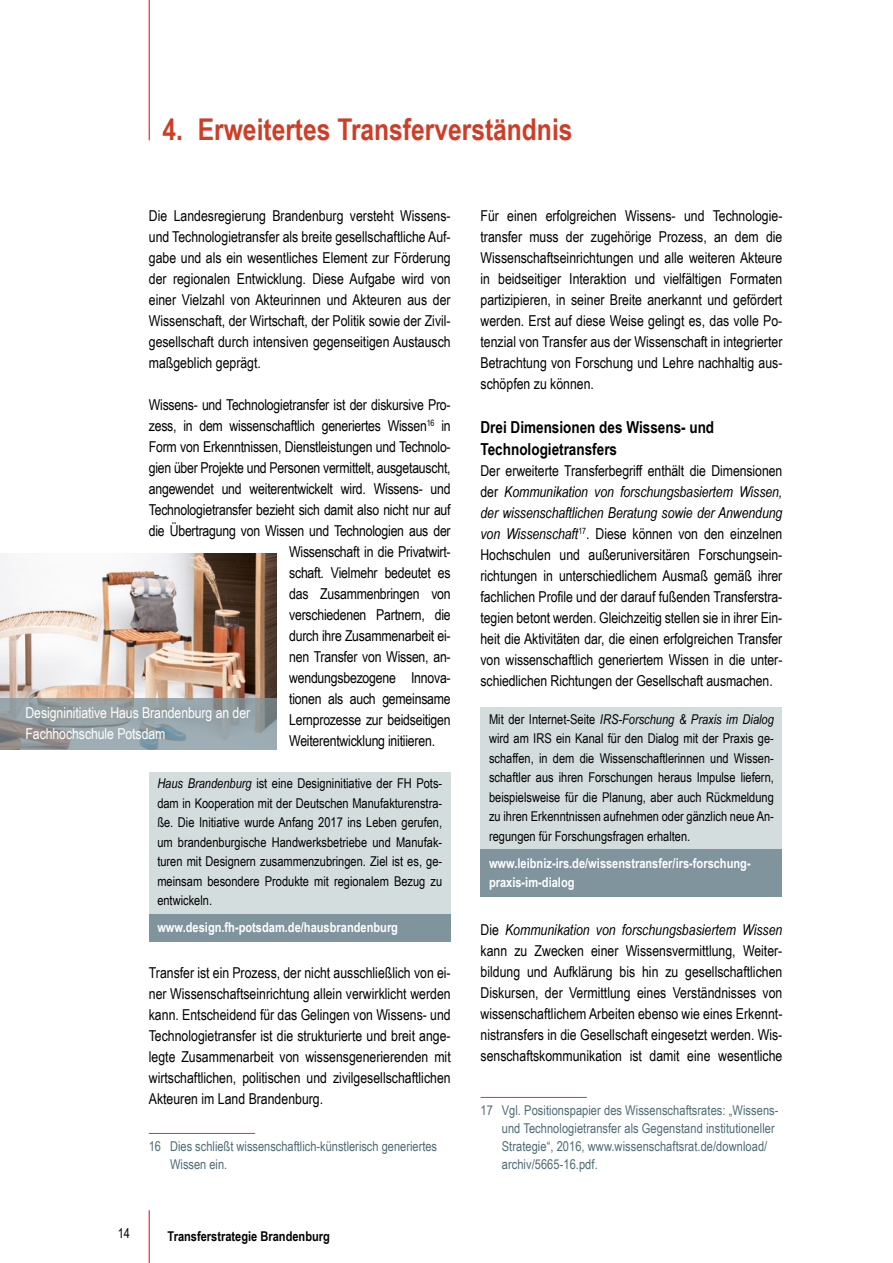
<style>
.page{position:relative;width:893px;height:1263px;background:#fff}
.page>*{position:absolute;margin:0;border:0;box-sizing:border-box;transform-origin:0 0}
.t1{font:700 30px "Arial Narrow";color:#cf3d27}
.t2{font:700 16.5px/22.5px "Arial Narrow";color:#000}
.t3{font:15px/21px "Arial Narrow";letter-spacing:-.015em;color:#000;text-align:justify}
.t4{font:15px/21px "Arial Narrow";letter-spacing:-.005em;color:#fff}
.t5{font:13.5px/19.5px "Arial Narrow";color:#000;text-align:justify}
.t6{font:13.5px/18px "Arial Narrow";letter-spacing:.005em;color:#4d6b74}
.t7{font:700 13.5px/19.5px "Arial Narrow";color:#fff}
.t8{font:700 13.5px "Arial Narrow";color:#000}
.s1{font-style:italic}
</style>
<div class="page">
<hr style="left:149px;top:1210px;width:1px;height:53px;background:#e3000b">
<hr style="left:149px;top:0;width:1px;height:140px;background:#e3000b">
<hr style="left:149px;top:1133px;width:106px;height:1px;background:#cf3d27">
<hr style="left:480px;top:1097px;width:107px;height:1px;background:#cf3d27">
<div style="left:149px;top:772px;width:302px;height:142px;background:#d4dddd"></div>
<div style="left:149px;top:914px;width:302px;height:27px;background:#7f949c"></div>
<div style="left:480px;top:708px;width:302px;height:142px;background:#d4dddd"></div>
<div style="left:480px;top:850px;width:302px;height:47px;background:#7f949c"></div>
<img style="left:0;top:554px;width:276px;height:144px">
<svg style="left:0;top:698px;width:276px;height:51px;background:#949fa2"></svg>
<h1 class="t1" style="left:162px;top:107px;width:412px">4. Erweitertes Transferverständnis</h1>
<p class="t3" style="left:149px;top:205px;width:303px">Die Landesregierung Brandenburg versteht Wissens&shy;und Technologietransfer als breite gesellschaftliche Auf&shy;gabe und als ein wesentliches Element zur Förderung der regionalen Entwicklung. Diese Aufgabe wird von einer Vielzahl von Akteurinnen und Akteuren aus der Wissenschaft, der Wirtschaft, der Politik sowie der Zivil&shy;gesellschaft durch intensiven gegenseitigen Austausch maßgeblich geprägt.</p>
<p class="t3" style="left:149px;top:394px;width:303px">Wissens- und Technologietransfer ist der diskursive Pro-</p>
<p class="t3" style="left:149px;top:415px;width:303px">zess, in dem wissenschaftlich generiertes Wissen<sup>16</sup> in</p>
<p class="t3" style="left:149px;top:436px;width:303px">Form von Erkenntnissen, Dienstleistungen und Technolo-</p>
<p class="t3" style="left:149px;top:457px;width:303px">gien über Projekte und Personen vermittelt, ausgetauscht,</p>
<p class="t3" style="left:149px;top:478px;width:303px">angewendet und weiterentwickelt wird. Wissens- und</p>
<p class="t3" style="left:149px;top:499px;width:303px">Technologietransfer bezieht sich damit also nicht nur auf</p>
<p class="t3" style="left:149px;top:520px;width:303px">die Übertragung von Wissen und Technologien aus der</p>
<p class="t3" style="left:289px;top:541px;width:163px">Wissenschaft in die Privatwirt-</p>
<p class="t3" style="left:289px;top:562px;width:163px">schaft. Vielmehr bedeutet es</p>
<p class="t3" style="left:289px;top:583px;width:163px">das Zusammenbringen von</p>
<p class="t3" style="left:289px;top:604px;width:163px">verschiedenen Partnern, die</p>
<p class="t3" style="left:289px;top:625px;width:163px">durch ihre Zusammenarbeit ei-</p>
<p class="t3" style="left:289px;top:646px;width:163px">nen Transfer von Wissen, an-</p>
<p class="t3" style="left:289px;top:667px;width:163px">wendungsbezogene Innova-</p>
<p class="t3" style="left:289px;top:688px;width:163px">tionen als auch gemeinsame</p>
<p class="t3" style="left:289px;top:709px;width:163px">Lernprozesse zur beidseitigen</p>
<p class="t3" style="left:289px;top:730px;width:147px">Weiterentwicklung initiieren.</p>
<p class="t4" style="left:26px;top:701px;width:226px">Designinitiative Haus Brandenburg an der<br>Fachhochschule Potsdam</p>
<p class="t5" style="left:157px;top:773px;width:286px"><span class="s1">Haus Brandenburg</span> ist eine Designinitiative der FH Pots&shy;dam in Kooperation mit der Deutschen Manufakturenstra&shy;ße. Die Initiative wurde Anfang 2017 ins Leben gerufen, um brandenburgische Handwerksbetriebe und Manufak&shy;turen mit Designern zusammenzubringen. Ziel ist es, ge&shy;meinsam besondere Produkte mit regionalem Bezug zu entwickeln.</p>
<p class="t7" style="left:157px;top:917px;width:242px">www.design.fh-potsdam.de/hausbrandenburg</p>
<p class="t3" style="left:149px;top:961px;width:303px">Transfer ist ein Prozess, der nicht ausschließlich von ei&shy;ner Wissenschaftseinrichtung allein verwirklicht werden kann. Entscheidend für das Gelingen von Wissens- und Technologietransfer ist die strukturierte und breit ange&shy;legte Zusammenarbeit von wissensgenerierenden mit wirtschaftlichen, politischen und zivilgesellschaftlichen Akteuren im Land Brandenburg.</p>
<p class="t6" style="left:170px;top:1137px;width:269px;text-indent:-21px">16 Dies schließt wissenschaftlich-künstlerisch generiertes<br>Wissen ein.</p>
<p class="t5" style="left:118px;top:1223px;width:14px">14</p>
<p class="t8" style="left:168px;top:1226px;width:164px">Transferstrategie Brandenburg</p>
<p class="t3" style="left:480px;top:205px;width:303px">Für einen erfolgreichen Wissens- und Technologie&shy;transfer muss der zugehörige Prozess, an dem die Wissenschaftseinrichtungen und alle weiteren Akteure in beidseitiger Interaktion und vielfältigen Formaten partizipieren, in seiner Breite anerkannt und gefördert werden. Erst auf diese Weise gelingt es, das volle Po&shy;tenzial von Transfer aus der Wissenschaft in integrierter Betrachtung von Forschung und Lehre nachhaltig aus&shy;schöpfen zu können.</p>
<p class="t2" style="left:480px;top:415px;width:235px">Drei Dimensionen des Wissens- und<br>Technologietransfers</p>
<p class="t3" style="left:480px;top:460px;width:303px">Der erweiterte Transferbegriff enthält die Dimensionen der <span class="s1">Kommunikation von forschungsbasiertem Wissen, der wissenschaftlichen Beratung sowie der Anwendung von Wissenschaft</span><sup>17</sup>. Diese können von den einzelnen Hochschulen und außeruniversitären Forschungsein&shy;richtungen in unterschiedlichem Ausmaß gemäß ihrer fachlichen Profile und der darauf fußenden Transferstra&shy;tegien betont werden. Gleichzeitig stellen sie in ihrer Ein&shy;heit die Aktivitäten dar, die einen erfolgreichen Transfer von wissenschaftlich generiertem Wissen in die unter&shy;schiedlichen Richtungen der Gesellschaft ausmachen.</p>
<p class="t5" style="left:489px;top:709px;width:286px">Mit der Internet-Seite <span class="s1">IRS-Forschung &amp; Praxis im Dialog </span>wird am IRS ein Kanal für den Dialog mit der Praxis ge&shy;schaffen, in dem die Wissenschaftlerinnen und Wissen&shy;schaftler aus ihren Forschungen heraus Impulse liefern, beispielsweise für die Planung, aber auch Rückmeldung zu ihren Erkenntnissen aufnehmen oder gänzlich neue An&shy;regungen für Forschungsfragen erhalten.</p>
<p class="t7" style="left:489px;top:853px;width:263px">www.leibniz-irs.de/wissenstransfer/irs-forschung&shy;praxis-im-dialog</p>
<p class="t3" style="left:480px;top:918px;width:303px">Die <span class="s1">Kommunikation von forschungsbasiertem Wissen </span>kann zu Zwecken einer Wissensvermittlung, Weiter&shy;bildung und Aufklärung bis hin zu gesellschaftlichen Diskursen, der Vermittlung eines Verständnisses von wissenschaftlichem Arbeiten ebenso wie eines Erkennt&shy;nistransfers in die Gesellschaft eingesetzt werden. Wis&shy;senschaftskommunikation ist damit eine wesentliche</p>
<p class="t6" style="left:502px;top:1101px;width:278px;text-indent:-21px">17 Vgl. Positionspapier des Wissenschaftsrates: „Wissens&shy;und Technologietransfer als Gegenstand institutioneller Strategie“, 2016, www.wissenschaftsrat.de/download/ archiv/5665-16.pdf.</p>
</div>
